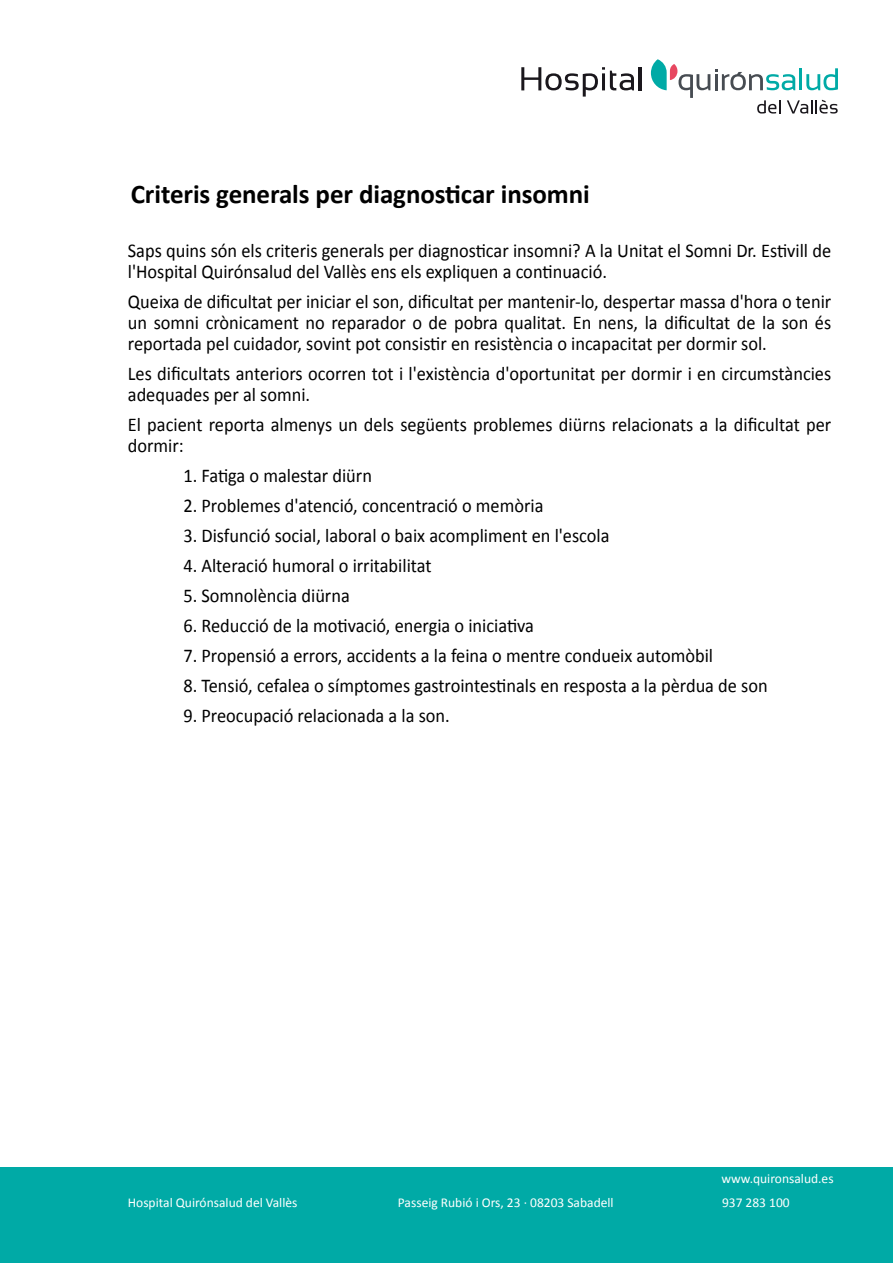
<style>
.page{position:relative;width:893px;height:1263px;background:#fff}
.page>*{position:absolute;margin:0;border:0;box-sizing:border-box;transform-origin:0 0}
.t1{font:700 27px "Calibri";letter-spacing:-.005em;color:#000}
.t2{font:19.5px/21px "Calibri";color:#000;scale:.94 1}
.t3{font:13.5px "Calibri";color:#fff}
</style>
<div class="page">
<div style="left:0;top:1167px;width:893px;height:96px;background:#00aaa6"></div>
<svg style="left:521px;top:67px;width:113px;height:30px"></svg>
<hr style="left:639px;top:67px;width:3px;height:23px;background:#1a171c">
<svg style="left:651px;top:59px;width:187px;height:55px"></svg>
<h1 class="t1" style="left:131px;top:176px;width:461px">Criteris generals per diagnosticar insomni</h1>
<p class="t2" style="left:128px;top:240px;width:750px">Saps quins són els criteris generals per diagnosticar insomni? A la Unitat el Somni Dr. Estivill de l'Hospital Quirónsalud del Vallès ens els expliquen a continuació.</p>
<p class="t2" style="left:128px;top:291px;width:750px;text-align:justify">Queixa de dificultat per iniciar el son, dificultat per mantenir-lo, despertar massa d'hora o tenir un somni crònicament no reparador o de pobra qualitat. En nens, la dificultat de la son és reportada pel cuidador, sovint pot consistir en resistència o incapacitat per dormir sol.</p>
<p class="t2" style="left:128px;top:363px;width:750px">Les dificultats anteriors ocorren tot i l'existència d'oportunitat per dormir i en circumstàncies adequades per al somni.</p>
<p class="t2" style="left:128px;top:414px;width:750px">El pacient reporta almenys un dels següents problemes diürns relacionats a la dificultat per dormir:</p>
<p class="t2" style="left:183px;top:465px;width:202px">1. Fatiga o malestar diürn</p>
<p class="t2" style="left:183px;top:495px;width:385px">2. Problemes d'atenció, concentració o memòria</p>
<p class="t2" style="left:183px;top:525px;width:455px">3. Disfunció social, laboral o baix acompliment en l'escola</p>
<p class="t2" style="left:183px;top:555px;width:266px">4. Alteració humoral o irritabilitat</p>
<p class="t2" style="left:183px;top:585px;width:179px">5. Somnolència diürna</p>
<p class="t2" style="left:183px;top:615px;width:375px">6. Reducció de la motivació, energia o iniciativa</p>
<p class="t2" style="left:183px;top:645px;width:565px">7. Propensió a errors, accidents a la feina o mentre condueix automòbil</p>
<p class="t2" style="left:183px;top:675px;width:623px">8. Tensió, cefalea o símptomes gastrointestinals en resposta a la pèrdua de son</p>
<p class="t2" style="left:183px;top:705px;width:285px">9. Preocupació relacionada a la son.</p>
<p class="t3" style="left:721px;top:1170px;width:114px">www.quironsalud.es</p>
<p class="t3" style="left:128px;top:1194px;width:171px">Hospital Quirónsalud del Vallès</p>
<p class="t3" style="left:398px;top:1194px;width:217px">Passeig Rubió i Ors, 23 · 08203 Sabadell</p>
<p class="t3" style="left:722px;top:1194px;width:69px">937 283 100</p>
</div>
